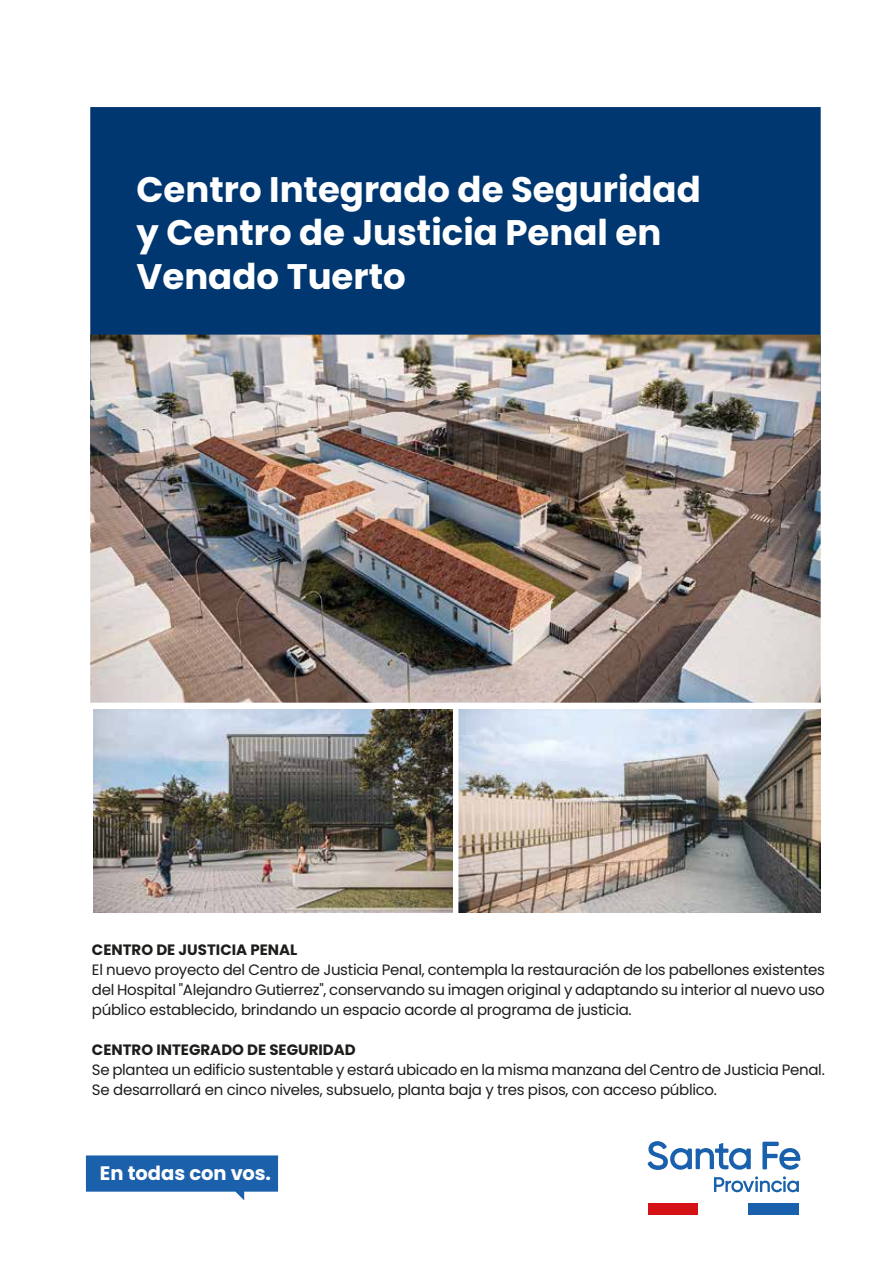
<style>
.page{position:relative;width:893px;height:1263px;background:#fff}
.page>*{position:absolute;margin:0;border:0;box-sizing:border-box;transform-origin:0 0}
.t1{font:700 35.55px/43.5px "Poppins";color:#fff}
.t2{font:700 19.5px "Poppins";color:#fff}
.t3{font:15px/20px "Poppins";letter-spacing:-.02em;color:#1d1d1b;text-align:justify}
.t4{font:700 15px "Poppins";color:#1d1d1b}
</style>
<div class="page">
<div style="left:90px;top:107px;width:731px;height:228px;background:#003770"></div>
<svg style="left:86px;top:1155px;width:192px;height:45px"></svg>
<svg style="left:714px;top:1176px;width:85px;height:16px"></svg>
<svg style="left:647px;top:1141px;width:104px;height:29px"></svg>
<svg style="left:762px;top:1142px;width:38px;height:28px"></svg>
<div style="left:648px;top:1204px;width:51px;height:11px;background:#d51317"></div>
<div style="left:749px;top:1204px;width:50px;height:11px;background:#1961ac"></div>
<img style="left:93px;top:710px;width:360px;height:202px">
<img style="left:458px;top:710px;width:363px;height:202px">
<img style="left:90px;top:335px;width:731px;height:368px">
<h1 class="t1" style="left:137px;top:168px;width:566px">Centro Integrado de Seguridad y Centro de Justicia Penal en<br>Venado Tuerto</h1>
<p class="t4" style="left:92px;top:941px;width:207px">CENTRO DE JUSTICIA PENAL</p>
<p class="t3" style="left:92px;top:960px;width:734px">El nuevo proyecto del Centro de Justicia Penal, contempla la restauración de los pabellones existentes del Hospital "Alejandro Gutierrez", conservando su imagen original y adaptando su interior al nuevo uso público establecido, brindando un espacio acorde al programa de justicia.</p>
<p class="t4" style="left:92px;top:1041px;width:265px">CENTRO INTEGRADO DE SEGURIDAD</p>
<p class="t3" style="left:92px;top:1059px;width:734px">Se plantea un edificio sustentable y estará ubicado en la misma manzana del Centro de Justicia Penal.<br>Se desarrollará en cinco niveles, subsuelo, planta baja y tres pisos, con acceso público.</p>
<h2 class="t2" style="left:100px;top:1162px;width:173px">En todas con vos.</h2>
</div>
